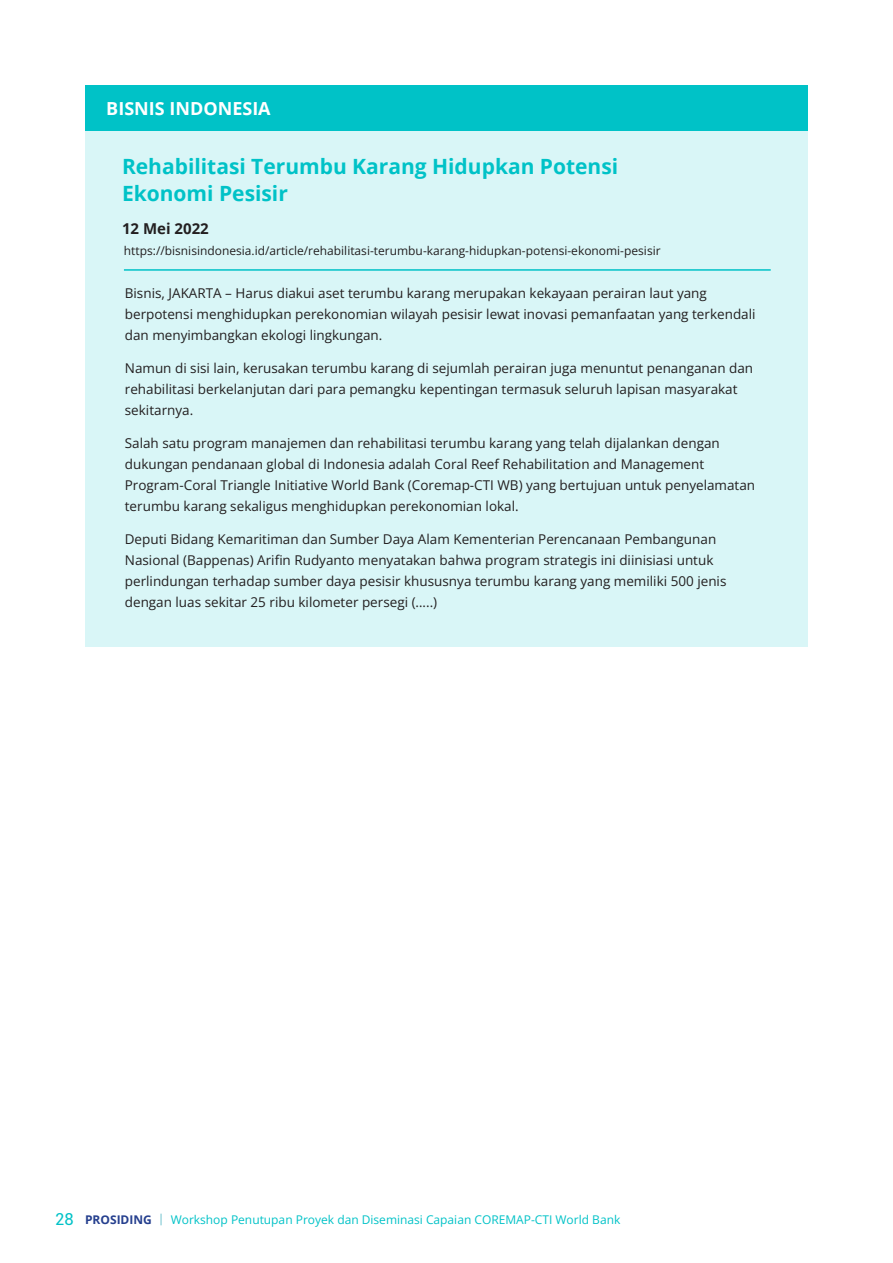
<style>
.page{position:relative;width:893px;height:1263px;background:#fff}
.page>*{position:absolute;margin:0;border:0;box-sizing:border-box;transform-origin:0 0}
.t1{font:700 21px/27px "Open Sans";color:#00c2c7}
.t2{font:700 18px "Open Sans";color:#fff}
.t3{font:700 15px "Open Sans";color:#231f20}
.t4{font:13.5px/21px "Open Sans";color:#231f20}
.t5{font:12px "Open Sans";color:#231f20}
.t6{font:12px "Open Sans";color:#00c2c7}
.t7{font:700 12px "Open Sans";color:#253f8e}
.s1{font-family:"Roboto";font-weight:400;font-size:16.5px;color:#00c2c7}
</style>
<div class="page">
<svg style="left:160px;top:1213px;width:2px;height:12px"></svg>
<div style="left:85px;top:85px;width:723px;height:561px;background:#d9f6f7"></div>
<div style="left:85px;top:85px;width:723px;height:45px;background:#00c2c7"></div>
<hr style="left:124px;top:269px;width:647px;height:2px;background:#00c2c7">
<p class="t2" style="left:106px;top:96px;width:166px">BISNIS INDONESIA</p>
<p class="t1" style="left:122px;top:152px;width:498px">Rehabilitasi Terumbu Karang Hidupkan Potensi<br>Ekonomi Pesisir</p>
<p class="t3" style="left:122px;top:218px;width:88px">12 Mei 2022</p>
<p class="t5" style="left:124px;top:243px;width:538px">https://bisnisindonesia.id/article/rehabilitasi-terumbu-karang-hidupkan-potensi-ekonomi-pesisir</p>
<p class="t4" style="left:125px;top:282px;width:632px">Bisnis, JAKARTA – Harus diakui aset terumbu karang merupakan kekayaan perairan laut yang berpotensi menghidupkan perekonomian wilayah pesisir lewat inovasi pemanfaatan yang terkendali dan menyimbangkan ekologi lingkungan.</p>
<p class="t4" style="left:125px;top:357px;width:630px">Namun di sisi lain, kerusakan terumbu karang di sejumlah perairan juga menuntut penanganan dan rehabilitasi berkelanjutan dari para pemangku kepentingan termasuk seluruh lapisan masyarakat sekitarnya.</p>
<p class="t4" style="left:125px;top:432px;width:632px">Salah satu program manajemen dan rehabilitasi terumbu karang yang telah dijalankan dengan dukungan pendanaan global di Indonesia adalah Coral Reef Rehabilitation and Management Program-Coral Triangle Initiative World Bank (Coremap-CTI WB) yang bertujuan untuk penyelamatan terumbu karang sekaligus menghidupkan perekonomian lokal.</p>
<p class="t4" style="left:125px;top:528px;width:603px">Deputi Bidang Kemaritiman dan Sumber Daya Alam Kementerian Perencanaan Pembangunan Nasional (Bappenas) Arifin Rudyanto menyatakan bahwa program strategis ini diinisiasi untuk perlindungan terhadap sumber daya pesisir khususnya terumbu karang yang memiliki 500 jenis dengan luas sekitar 25 ribu kilometer persegi (…..)</p>
<p class="t7" style="left:55px;top:1211px;width:98px"><span class="s1">28</span> PROSIDING</p>
<p class="t6" style="left:171px;top:1211px;width:451px">Workshop Penutupan Proyek dan Diseminasi Capaian COREMAP-CTI World Bank</p>
</div>
